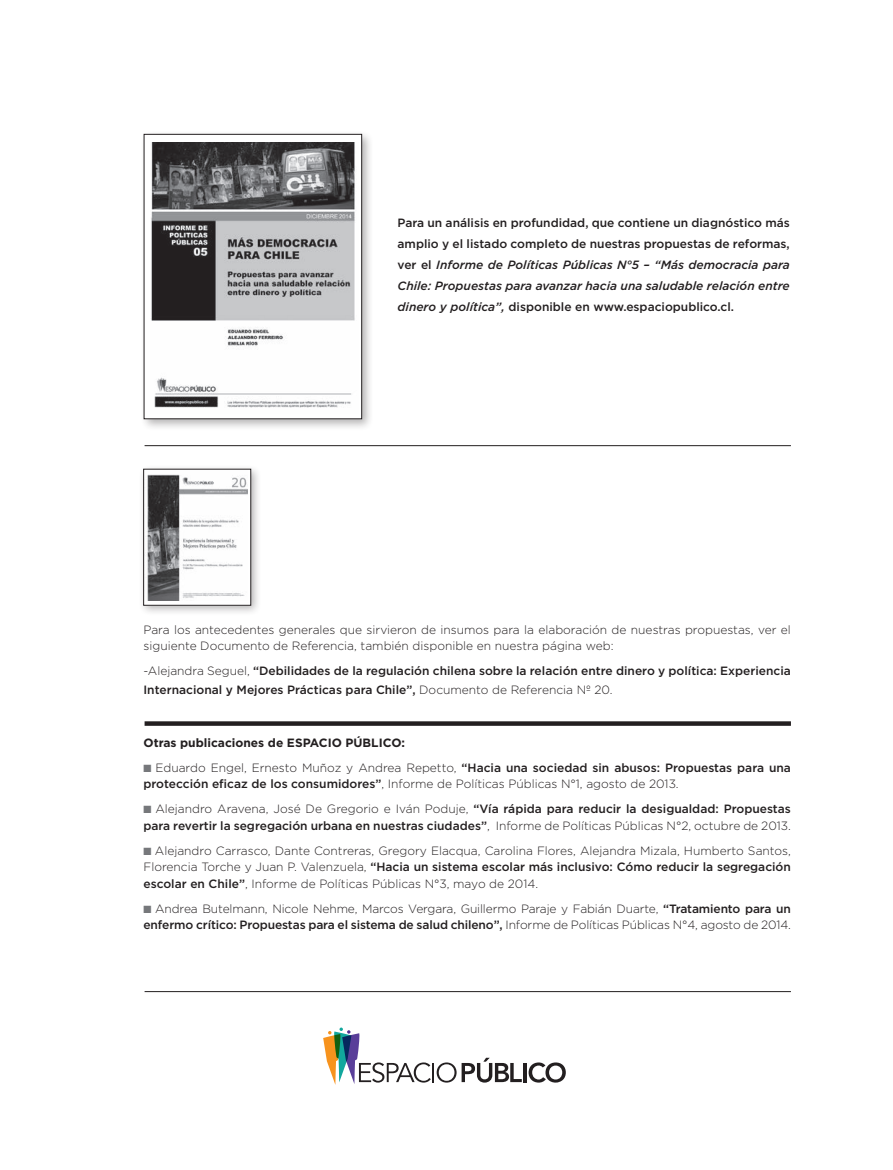
<style>
.page{position:relative;width:893px;height:1170px;background:#fff}
.page>*{position:absolute;margin:0;border:0;box-sizing:border-box;transform-origin:0 0}
.t1{font:300 12px/16.5px "Gotham";color:#231f20}
.t2{font:500 12px/21px "Gotham";color:#231f20}
.t3{font:700 12px "Gotham";color:#231f20}
.s1{font-style:italic}
.s2{font-weight:300}
.s3{color:#76787b}
.s4{font-weight:500}
</style>
<div class="page">
<svg style="left:323px;top:1027px;width:199px;height:57px"></svg>
<hr style="left:523px;top:1062px;width:3px;height:19px;background:#231f20">
<svg style="left:529px;top:1062px;width:37px;height:20px"></svg>
<div style="left:140px;top:130px;width:234px;height:301px;background:#231f20;opacity:.33"></div>
<div style="left:144px;top:134px;width:218px;height:285px;background:#fff"></div>
<div style="left:144px;top:134px;width:218px;height:285px;border:1px solid #231f20"></div>
<div style="left:138px;top:464px;width:124px;height:152px;background:#231f20;opacity:.33"></div>
<div style="left:144px;top:469px;width:107px;height:136px;background:#fff"></div>
<img style="left:147px;top:474px;width:100px;height:126px">
<hr style="left:145px;top:445px;width:646px;height:1px;background:#231f20">
<hr style="left:145px;top:991px;width:646px;height:1px;background:#231f20">
<svg style="left:145px;top:721px;width:646px;height:4px;background:#343031"></svg>
<img style="left:151px;top:142px;width:204px;height:266px">
<p class="t2" style="left:398px;top:212px;width:394px;text-align:justify">Para un análisis en profundidad, que contiene un diagnóstico más amplio y el listado completo de nuestras propuestas de reformas, ver el <span class="s1">Informe de Políticas Públicas N°5 – “Más democracia para Chile: Propuestas para avanzar hacia una saludable relación entre dinero y política”,</span> disponible en www.espaciopublico.cl.</p>
<p class="t1" style="left:144px;top:621px;width:649px">Para los antecedentes generales que sirvieron de insumos para la elaboración de nuestras propuestas, ver el siguiente Documento de Referencia, también disponible en nuestra página web:</p>
<p class="t2" style="left:144px;top:662px;width:649px;line-height:18px"><span class="s2">-Alejandra Seguel,</span> “Debilidades de la regulación chilena sobre la relación entre dinero y política: Experiencia<br>Internacional y Mejores Prácticas para Chile”, <span class="s2">Documento de Referencia Nº 20.</span></p>
<p class="t3" style="left:144px;top:734px;width:263px">Otras publicaciones de ESPACIO PÚBLICO:</p>
<p class="t1" style="left:144px;top:758px;width:649px"><span class="s3">■</span> Eduardo E ngel, E rnesto M uñoz y Andrea Repetto, <span class="s4">“Hacia una sociedad sin abusos: Propuestas para una protección eficaz de los consumidores”</span>, I nforme de Políticas Públicas N°1, agosto de 2013.</p>
<p class="t2" style="left:143px;top:800px;width:649px;line-height:16.5px"><span class="s3">■</span> <span class="s2">Alejandro Aravena, José De G regorio e I ván Poduje,</span> “Vía rápida para reducir la desigualdad: Propuestas para revertir la segregación urbana en nuestras ciudades”<span class="s2">, I nforme de Políticas Públicas N°2, octubre de 2013.</span></p>
<p class="t1" style="left:144px;top:841px;width:649px;text-align:justify"><span class="s3">■</span> Alejandro Carrasco, Dante Contreras, G regory Elacqua, Carolina Flores, Alejandra M izala, H umberto Santos, F lorencia Torche y Juan P. Valenzuela, <span class="s4">“Hacia un sistema escolar más inclusivo: Cómo reducir la segregación escolar en Chile”</span>, I nforme de Políticas Públicas N°3, mayo de 2014.</p>
<p class="t1" style="left:144px;top:899px;width:649px"><span class="s3">■</span> Andrea Butelmann, Nicole Nehme, Marcos Vergara, Guillermo Paraje y Fabián Duarte, <span class="s4">“Tratamiento para un enfermo crítico: Propuestas para el sistema de salud chileno”,</span> I nforme de Políticas Públicas N°4, agosto de 2014.</p>
</div>
